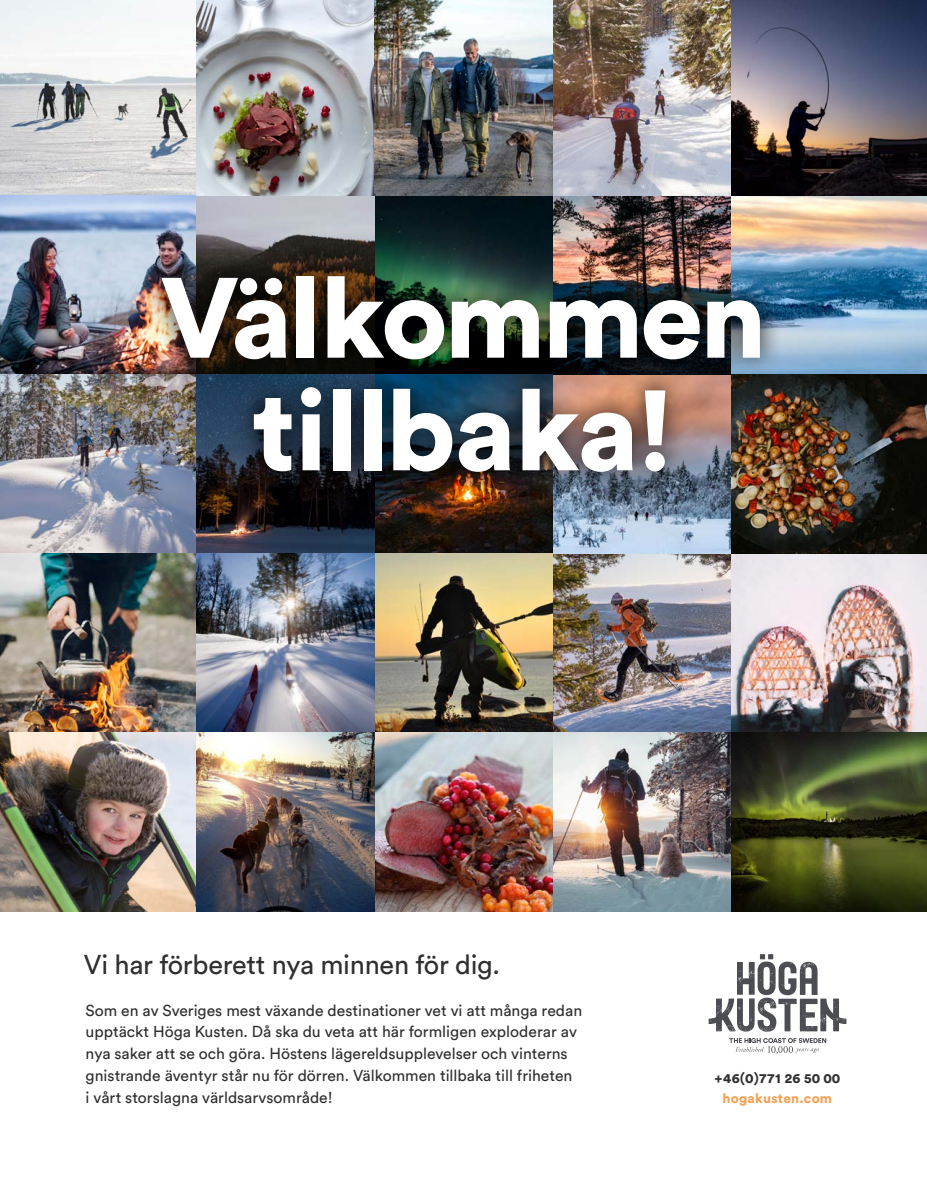
<style>
.page{position:relative;width:927px;height:1183px;background:#fff}
.page>*{position:absolute;margin:0;border:0;box-sizing:border-box;transform-origin:0 0}
.t1{font:900 112.5px/112.5px "Circular Std";letter-spacing:-.03em;color:#fff;text-align:center}
.t2{font:27px "Circular Std";letter-spacing:-.01em;color:#2f2f2f}
.t3{font:15.75px/21.8px "Circular Std";color:#2f2f2f}
.t4{font:900 13.5px "Circular Std";letter-spacing:.02em;color:#2f2f2f}
.t5{font:900 13.5px "Circular Std";letter-spacing:.02em;color:#f5a256}
</style>
<div class="page">
<svg style="left:729px;top:1038px;width:97px;height:15px"></svg>
<svg style="left:709px;top:954px;width:137px;height:77px"></svg>
<img style="left:553px;top:553px;width:178px;height:179px">
<svg style="left:553px;top:494px;width:178px;height:59px;background:#96acc5"></svg>
<img style="left:553px;top:196px;width:178px;height:57px">
<svg style="left:374px;top:196px;width:179px;height:57px;background:#07191e"></svg>
<svg style="left:374px;top:494px;width:179px;height:59px;background:#2d1a10"></svg>
<svg style="left:196px;top:196px;width:178px;height:57px;background:#9fa0a7"></svg>
<img style="left:731px;top:196px;width:196px;height:178px">
<img style="left:553px;top:0;width:178px;height:196px">
<img style="left:731px;top:0;width:196px;height:196px">
<img style="left:374px;top:553px;width:179px;height:179px">
<img style="left:553px;top:732px;width:178px;height:178px">
<img style="left:731px;top:553px;width:196px;height:179px">
<svg style="left:731px;top:732px;width:196px;height:178px;background:#3d431e"></svg>
<img style="left:374px;top:732px;width:179px;height:178px">
<img style="left:196px;top:0;width:178px;height:196px">
<svg style="left:0;top:0;width:196px;height:196px"></svg>
<svg style="left:196px;top:494px;width:178px;height:59px;background:#222028"></svg>
<img style="left:196px;top:553px;width:178px;height:179px">
<img style="left:196px;top:732px;width:178px;height:178px">
<img style="left:0;top:196px;width:196px;height:178px">
<img style="left:731px;top:374px;width:196px;height:179px">
<img style="left:0;top:374px;width:196px;height:179px">
<img style="left:374px;top:0;width:179px;height:196px">
<img style="left:0;top:553px;width:196px;height:179px">
<img style="left:0;top:732px;width:196px;height:178px">
<div style="left:140px;top:253px;width:643px;height:241px;background:#000;opacity:.92"></div>
<h1 class="t1" style="left:160px;top:259px;width:608px">Välkommen tillbaka!</h1>
<h2 class="t2" style="left:84px;top:948px;width:418px">Vi har förberett nya minnen för dig.</h2>
<p class="t3" style="left:86px;top:998px;width:498px">Som en av Sveriges mest växande destinationer vet vi att många redan upptäckt Höga Kusten. Då ska du veta att här formligen exploderar av nya saker att se och göra. Höstens lägereldsupplevelser och vinterns gnistrande äventyr står nu för dörren. Välkommen tillbaka till friheten<br>i vårt storslagna världsarvsområde!</p>
<p class="t4" style="left:714px;top:1068px;width:127px">+46(0)771 26 50 00</p>
<p class="t5" style="left:722px;top:1088px;width:111px">hogakusten.com</p>
</div>
